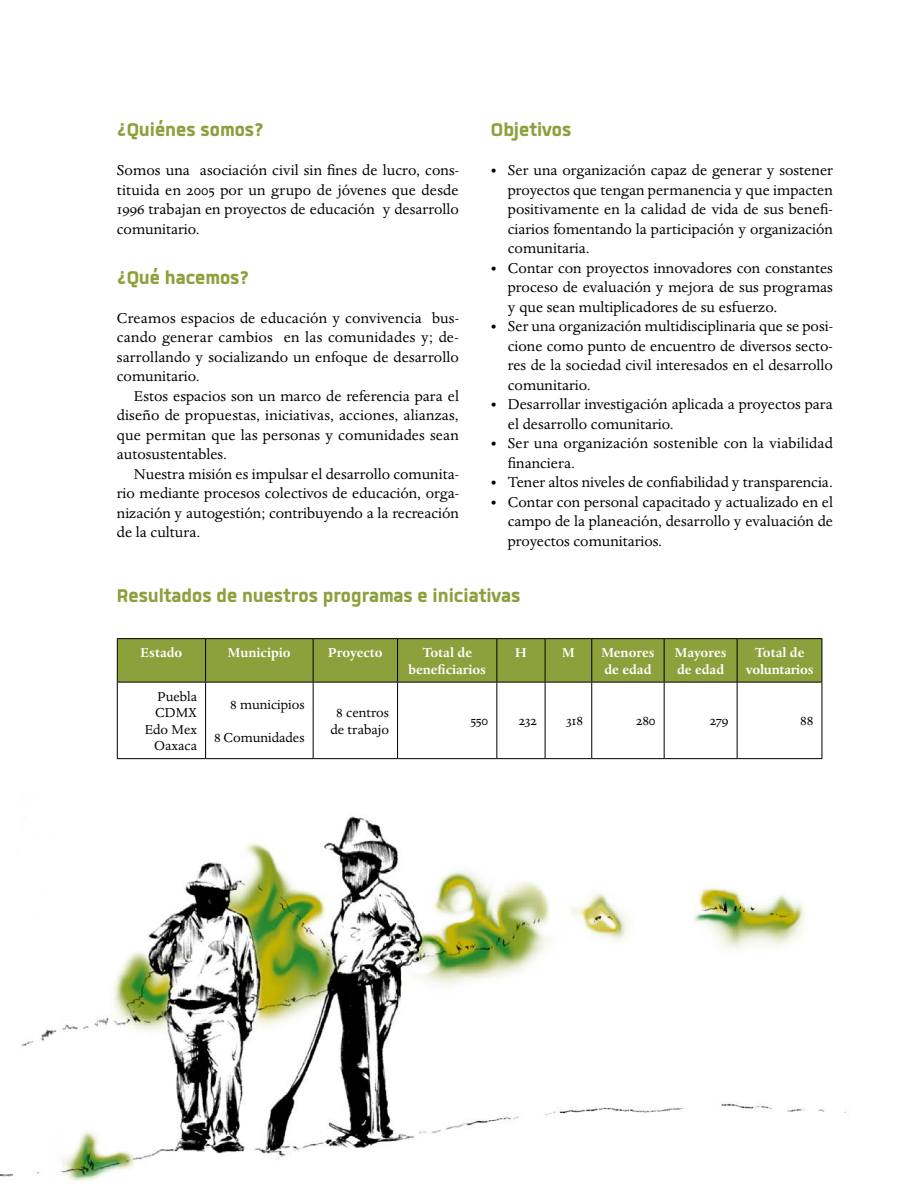
<style>
.page{position:relative;width:918px;height:1188px;background:#fff}
.page>*{position:absolute;margin:0;border:0;box-sizing:border-box;transform-origin:0 0}
.t1{font:800 25.5px "Quan";color:#8ca03c}
.t2{font:16.5px/19.5px "Dante MT Std";color:#000;text-align:justify}
.t3{font:700 15px/16.5px "Dante MT Std";color:#fff;text-align:center}
.t4{font:15px/16.5px "Dante MT Std";color:#000;text-align:right}
</style>
<div class="page">
<img style="left:0;top:816px;width:846px;height:365px">
<div style="left:118px;top:639px;width:704px;height:43px;background:#8ca03c"></div>
<svg style="left:206px;top:683px;width:616px;height:75px"></svg>
<hr style="left:117px;top:638px;width:89px;height:1px;background:#000">
<hr style="left:206px;top:638px;width:107px;height:1px;background:#000">
<hr style="left:313px;top:638px;width:85px;height:1px;background:#000">
<hr style="left:398px;top:638px;width:99px;height:1px;background:#000">
<hr style="left:497px;top:638px;width:48px;height:1px;background:#000">
<hr style="left:545px;top:638px;width:47px;height:1px;background:#000">
<hr style="left:592px;top:638px;width:72px;height:1px;background:#000">
<hr style="left:664px;top:638px;width:73px;height:1px;background:#000">
<hr style="left:737px;top:638px;width:85px;height:1px;background:#000">
<hr style="left:117px;top:682px;width:89px;height:1px;background:#000">
<hr style="left:206px;top:682px;width:107px;height:1px;background:#000">
<hr style="left:313px;top:682px;width:85px;height:1px;background:#000">
<hr style="left:398px;top:682px;width:99px;height:1px;background:#000">
<hr style="left:497px;top:682px;width:48px;height:1px;background:#000">
<hr style="left:545px;top:682px;width:47px;height:1px;background:#000">
<hr style="left:592px;top:682px;width:72px;height:1px;background:#000">
<hr style="left:664px;top:682px;width:73px;height:1px;background:#000">
<hr style="left:737px;top:682px;width:85px;height:1px;background:#000">
<hr style="left:117px;top:758px;width:89px;height:1px;background:#000">
<hr style="left:206px;top:758px;width:107px;height:1px;background:#000">
<hr style="left:313px;top:758px;width:85px;height:1px;background:#000">
<hr style="left:398px;top:758px;width:99px;height:1px;background:#000">
<hr style="left:497px;top:758px;width:48px;height:1px;background:#000">
<hr style="left:545px;top:758px;width:47px;height:1px;background:#000">
<hr style="left:592px;top:758px;width:72px;height:1px;background:#000">
<hr style="left:664px;top:758px;width:73px;height:1px;background:#000">
<hr style="left:737px;top:758px;width:85px;height:1px;background:#000">
<hr style="left:117px;top:639px;width:1px;height:43px;background:#000">
<hr style="left:117px;top:683px;width:1px;height:75px;background:#000">
<hr style="left:205px;top:639px;width:1px;height:43px;background:#000">
<hr style="left:313px;top:639px;width:1px;height:43px;background:#000">
<hr style="left:397px;top:639px;width:1px;height:43px;background:#000">
<hr style="left:496px;top:639px;width:1px;height:43px;background:#000">
<hr style="left:545px;top:639px;width:1px;height:43px;background:#000">
<hr style="left:591px;top:639px;width:1px;height:43px;background:#000">
<hr style="left:664px;top:639px;width:1px;height:43px;background:#000">
<hr style="left:737px;top:639px;width:1px;height:43px;background:#000">
<hr style="left:822px;top:639px;width:1px;height:43px;background:#000">
<hr style="left:205px;top:683px;width:1px;height:75px;background:#000">
<hr style="left:313px;top:683px;width:1px;height:75px;background:#000">
<hr style="left:397px;top:683px;width:1px;height:75px;background:#000">
<hr style="left:496px;top:683px;width:1px;height:75px;background:#000">
<hr style="left:545px;top:683px;width:1px;height:75px;background:#000">
<hr style="left:591px;top:683px;width:1px;height:75px;background:#000">
<hr style="left:664px;top:683px;width:1px;height:75px;background:#000">
<hr style="left:737px;top:683px;width:1px;height:75px;background:#000">
<hr style="left:822px;top:683px;width:1px;height:75px;background:#000">
<h1 class="t1" style="left:117px;top:117px;width:149px">¿Quiénes somos?</h1>
<p class="t2" style="left:117px;top:160px;width:344px">Somos una asociación civil sin fines de lucro, cons&shy;tituida en 2005 por un grupo de jóvenes que desde 1996 trabajan en proyectos de educación y desarrollo comunitario.</p>
<h1 class="t1" style="left:117px;top:265px;width:134px">¿Qué hacemos?</h1>
<p class="t2" style="left:117px;top:308px;width:344px">Creamos espacios de educación y convivencia bus&shy;cando generar cambios en las comunidades y; de&shy;sarrollando y socializando un enfoque de desarrollo comunitario.</p>
<p class="t2" style="left:117px;top:386px;width:344px;text-indent:17px">Estos espacios son un marco de referencia para el diseño de propuestas, iniciativas, acciones, alianzas, que permitan que las personas y comunidades sean autosustentables.</p>
<p class="t2" style="left:117px;top:464px;width:344px;text-indent:17px">Nuestra misión es impulsar el desarrollo comunita&shy;rio mediante procesos colectivos de educación, orga&shy;nización y autogestión; contribuyendo a la recreación de la cultura.</p>
<h1 class="t1" style="left:491px;top:117px;width:82px">Objetivos</h1>
<p class="t2" style="left:508px;top:160px;width:327px;text-indent:-17px">• Ser una organización capaz de generar y sostener proyectos que tengan permanencia y que impacten positivamente en la calidad de vida de sus benefi&shy;ciarios fomentando la participación y organización comunitaria.</p>
<p class="t2" style="left:508px;top:258px;width:327px;text-indent:-17px">• Contar con proyectos innovadores con constantes proceso de evaluación y mejora de sus programas y que sean multiplicadores de su esfuerzo.</p>
<p class="t2" style="left:508px;top:316px;width:327px;text-indent:-17px">• Ser una organización multidisciplinaria que se posi&shy;cione como punto de encuentro de diversos secto&shy;res de la sociedad civil interesados en el desarrollo comunitario.</p>
<p class="t2" style="left:508px;top:394px;width:327px;text-indent:-17px">• Desarrollar investigación aplicada a proyectos para el desarrollo comunitario.</p>
<p class="t2" style="left:508px;top:434px;width:326px;text-indent:-17px">• Ser una organización sostenible con la viabilidad financiera.</p>
<p class="t2" style="left:491px;top:473px;width:344px">• Tener altos niveles de confiabilidad y transparencia.</p>
<p class="t2" style="left:508px;top:492px;width:327px;text-indent:-17px">• Contar con personal capacitado y actualizado en el campo de la planeación, desarrollo y evaluación de proyectos comunitarios.</p>
<h1 class="t1" style="left:117px;top:583px;width:405px">Resultados de nuestros programas e iniciativas</h1>
<p class="t3" style="left:141px;top:645px;width:43px">Estado</p>
<p class="t3" style="left:228px;top:645px;width:64px">Municipio</p>
<p class="t3" style="left:328px;top:645px;width:56px">Proyecto</p>
<p class="t3" style="left:408px;top:645px;width:79px">Total de beneficiarios</p>
<p class="t3" style="left:515px;top:645px;width:13px">H</p>
<p class="t3" style="left:562px;top:645px;width:14px">M</p>
<p class="t3" style="left:601px;top:645px;width:55px;text-align:left">Menores de edad</p>
<p class="t3" style="left:675px;top:645px;width:53px;text-align:left">Mayores de edad</p>
<p class="t3" style="left:746px;top:645px;width:69px">Total de voluntarios</p>
<p class="t4" style="left:145px;top:688px;width:54px">Puebla<br>CDMX<br>Edo Mex<br>Oaxaca</p>
<p class="t4" style="left:230px;top:696px;width:76px">8 municipios</p>
<p class="t4" style="left:330px;top:704px;width:60px;text-align:center">8 centros de trabajo</p>
<p class="t4" style="left:471px;top:713px;width:19px">550</p>
<p class="t4" style="left:519px;top:713px;width:19px">232</p>
<p class="t4" style="left:566px;top:713px;width:18px">318</p>
<p class="t4" style="left:636px;top:713px;width:21px">280</p>
<p class="t4" style="left:710px;top:713px;width:20px">279</p>
<p class="t4" style="left:800px;top:713px;width:15px">88</p>
<p class="t4" style="left:214px;top:729px;width:92px">8 Comunidades</p>
</div>
